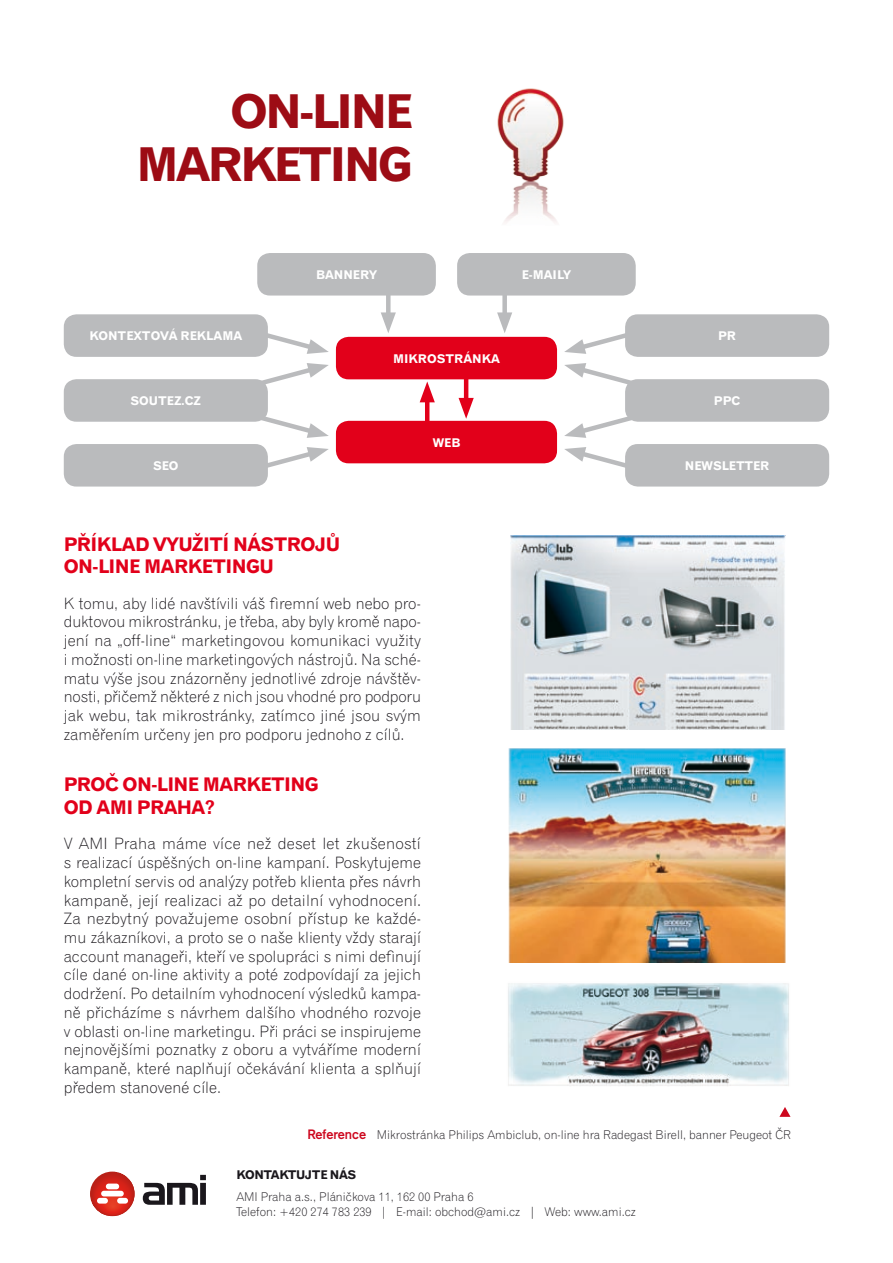
<style>
.page{position:relative;width:893px;height:1263px;background:#fff}
.page>*{position:absolute;margin:0;border:0;box-sizing:border-box;transform-origin:0 0}
.t1{font:46.5px/52.5px "Gothic 720 AT Bold B";letter-spacing:-.06em;color:#9d0c15;text-align:right}
.t2{font:18.75px/22.5px "Gothic 720 AT Bold B";letter-spacing:-.03em;color:#e2001a}
.t3{font:15.6px/18.8px "Gothic 720 AT Light B";color:#1a171c;text-align:justify}
.t4{font:12px/15px "Gothic 720 AT Light B";color:#1a171c}
.t5{font:12px "Gothic 720 AT Bold B";color:#fff}
.t6{font:12px "Gothic 720 AT Bold B";letter-spacing:-.03em;color:#1a171c}
.s1{font-family:"Gothic 725 AT Bold A";font-size:13.5px;color:#cd071e}
</style>
<div class="page">
<img style="left:510px;top:536px;width:276px;height:193px">
<img style="left:508px;top:983px;width:281px;height:103px">
<img style="left:509px;top:748px;width:277px;height:214px">
<img style="left:497px;top:88px;width:67px;height:134px">
<svg style="left:779px;top:1107px;width:11px;height:10px"></svg>
<div style="left:386px;top:293px;width:5px;height:28px;background:#babbbd"></div>
<svg style="left:381px;top:312px;width:15px;height:21px"></svg>
<div style="left:502px;top:293px;width:5px;height:28px;background:#babbbd"></div>
<svg style="left:497px;top:312px;width:15px;height:21px"></svg>
<div style="left:257px;top:253px;width:179px;height:43px;background:#babbbd;border-radius:13px"></div>
<div style="left:457px;top:253px;width:179px;height:43px;background:#babbbd;border-radius:13px"></div>
<hr style="left:425px;top:394px;width:4px;height:28px;background:#e2001a">
<svg style="left:420px;top:381px;width:15px;height:21px"></svg>
<hr style="left:464px;top:378px;width:4px;height:28px;background:#e2001a">
<svg style="left:459px;top:398px;width:15px;height:21px"></svg>
<div style="left:336px;top:337px;width:221px;height:42px;background:#e2001a;border-radius:13px"></div>
<div style="left:336px;top:421px;width:221px;height:42px;background:#e2001a;border-radius:13px"></div>
<div style="left:64px;top:379px;width:204px;height:43px;background:#babbbd;border-radius:13px"></div>
<svg style="left:255px;top:363px;width:74px;height:26px"></svg>
<svg style="left:255px;top:412px;width:74px;height:26px"></svg>
<div style="left:64px;top:314px;width:204px;height:43px;background:#babbbd;border-radius:13px"></div>
<svg style="left:264px;top:333px;width:65px;height:21px"></svg>
<div style="left:64px;top:444px;width:204px;height:43px;background:#babbbd;border-radius:13px"></div>
<svg style="left:264px;top:447px;width:65px;height:21px"></svg>
<div style="left:625px;top:379px;width:204px;height:43px;background:#babbbd;border-radius:13px"></div>
<svg style="left:564px;top:363px;width:74px;height:26px"></svg>
<svg style="left:564px;top:412px;width:74px;height:26px"></svg>
<div style="left:625px;top:314px;width:204px;height:43px;background:#babbbd;border-radius:13px"></div>
<svg style="left:564px;top:333px;width:65px;height:21px"></svg>
<div style="left:625px;top:444px;width:204px;height:43px;background:#babbbd;border-radius:13px"></div>
<svg style="left:564px;top:447px;width:65px;height:21px"></svg>
<svg style="left:90px;top:1171px;width:45px;height:45px"></svg>
<svg style="left:97px;top:1183px;width:31px;height:20px"></svg>
<svg style="left:143px;top:1175px;width:63px;height:30px"></svg>
<h1 class="t1" style="left:136px;top:85px;width:278px">ON-LINE<br>MARKETING</h1>
<p class="t5" style="left:89px;top:329px;width:154px">KONTEXTOVÁ REKLAMA</p>
<p class="t5" style="left:131px;top:394px;width:72px">SOUTEZ.CZ</p>
<p class="t5" style="left:153px;top:458px;width:26px">SEO</p>
<p class="t5" style="left:316px;top:267px;width:62px">BANNERY</p>
<p class="t5" style="left:522px;top:267px;width:51px">E-MAILY</p>
<p class="t5" style="left:393px;top:351px;width:108px">MIKROSTRÁNKA</p>
<p class="t5" style="left:433px;top:435px;width:28px">WEB</p>
<p class="t2" style="left:64px;top:533px;width:278px">PŘÍKLAD VYUŽITÍ NÁSTROJŮ<br>ON-LINE MARKETINGU</p>
<p class="t3" style="left:64px;top:594px;width:359px">K tomu, aby lidé navštívili váš firemní web nebo pro&shy;duktovou mikrostránku, je třeba, aby byly kromě napo&shy;jení na „off-line“ marketingovou komunikaci využity i možnosti on-line marketingových nástrojů. Na sché&shy;matu výše jsou znázorněny jednotlivé zdroje návštěv&shy;nosti, přičemž některé z nich jsou vhodné pro podporu jak webu, tak mikrostránky, zatímco jiné jsou svým zaměřením určeny jen pro podporu jednoho z cílů.</p>
<p class="t2" style="left:64px;top:773px;width:256px">PROČ ON-LINE MARKETING<br>OD AMI PRAHA?</p>
<p class="t3" style="left:64px;top:834px;width:359px">V AMI Praha máme více než deset let zkušeností s realizací úspěšných on-line kampaní. Poskytujeme kompletní servis od analýzy potřeb klienta přes návrh kampaně, její realizaci až po detailní vyhodnocení.<br>Za nezbytný považujeme osobní přístup ke každé&shy;mu zákazníkovi, a proto se o naše klienty vždy starají account manageři, kteří ve spolupráci s nimi definují cíle dané on-line aktivity a poté zodpovídají za jejich dodržení. Po detailním vyhodnocení výsledků kampa&shy;ně přicházíme s návrhem dalšího vhodného rozvoje v oblasti on-line marketingu. Při práci se inspirujeme nejnovějšími poznatky z oboru a vytváříme moderní kampaně, které naplňují očekávání klienta a splňují předem stanovené cíle.</p>
<p class="t5" style="left:718px;top:329px;width:18px">PR</p>
<p class="t5" style="left:714px;top:394px;width:27px">PPC</p>
<p class="t5" style="left:685px;top:458px;width:10px">NEWSLETTER</p>
<p class="t4" style="left:307px;top:1126px;width:485px"><span class="s1">Reference</span> Mikrostránka Philips Ambiclub, on-line hra Radegast Birell, banner Peugeot ČR</p>
<p class="t6" style="left:236px;top:1167px;width:121px">KO NTAKTUJTE NÁS</p>
<p class="t4" style="left:236px;top:1189px;width:401px">AMI Praha a.s., Pláničkova 11, 162 00 Praha 6<br>Telefon: +420 274 783 239 | E-mail: obchod@ami.cz | Web: www.ami.cz</p>
</div>
